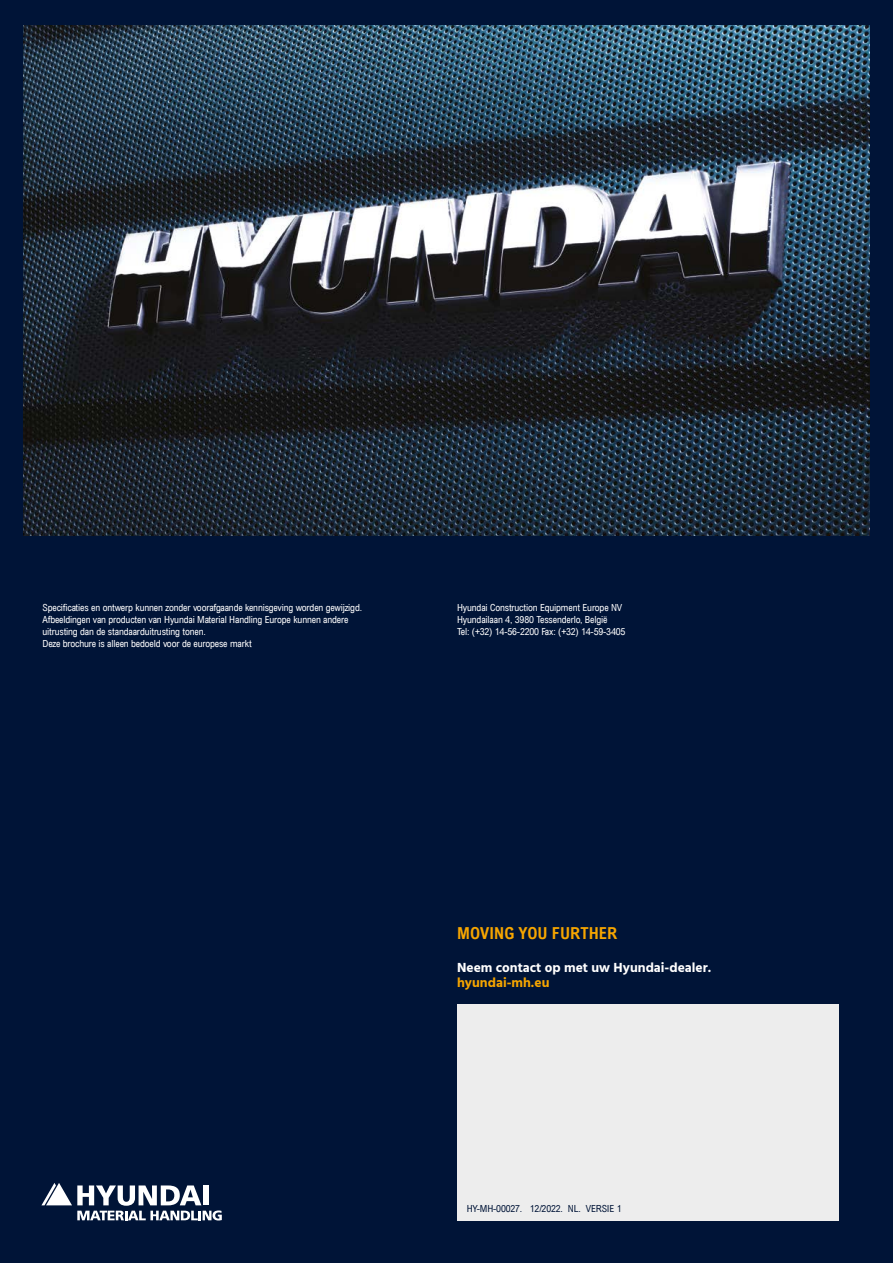
<style>
.page{position:relative;width:893px;height:1263px;background:#001437}
.page>*{position:absolute;margin:0;border:0;box-sizing:border-box;transform-origin:0 0}
.t1{font:700 condensed 16.5px "Arial";color:#f7a600}
.t2{font:700 13.5px "Hind";color:#fff}
.t3{font:700 13.5px "Hind";color:#f7a600}
.t4{font:condensed 9.75px/12px "Arial";letter-spacing:-.015em;color:#fff}
.t5{font:condensed 9.75px "Arial";letter-spacing:-.015em;color:#001437}
</style>
<div class="page">
<div style="left:457px;top:1004px;width:382px;height:216px;background:#ededed"></div>
<svg style="left:41px;top:1183px;width:181px;height:37px"></svg>
<img style="left:23px;top:25px;width:847px;height:511px">
<p class="t4" style="left:43px;top:601px;width:321px">Specificaties en ontwerp kunnen zonder voorafgaande kennisgeving worden gewijzigd.<br>Afbeeldingen van producten van Hyundai Material Handling Europe kunnen andere uitrusting dan de standaarduitrusting tonen.<br>Deze brochure is alleen bedoeld voor de europese markt</p>
<p class="t4" style="left:457px;top:601px;width:170px">Hyundai Construction Equipment Europe NV<br>Hyundailaan 4, 3980 Tessenderlo, België<br>Tel: (+32) 14-56-2200 Fax: (+32) 14-59-3405</p>
<h1 class="t1" style="left:457px;top:924px;width:162px">MOVING YOU FURTHER</h1>
<h2 class="t2" style="left:457px;top:960px;width:256px">Neem contact op met uw Hyundai-dealer.</h2>
<h2 class="t3" style="left:457px;top:975px;width:94px">hyundai-mh.eu</h2>
<p class="t5" style="left:467px;top:1203px;width:156px">HY-MH-00027. 12/2022. NL. VERSIE 1</p>
</div>
